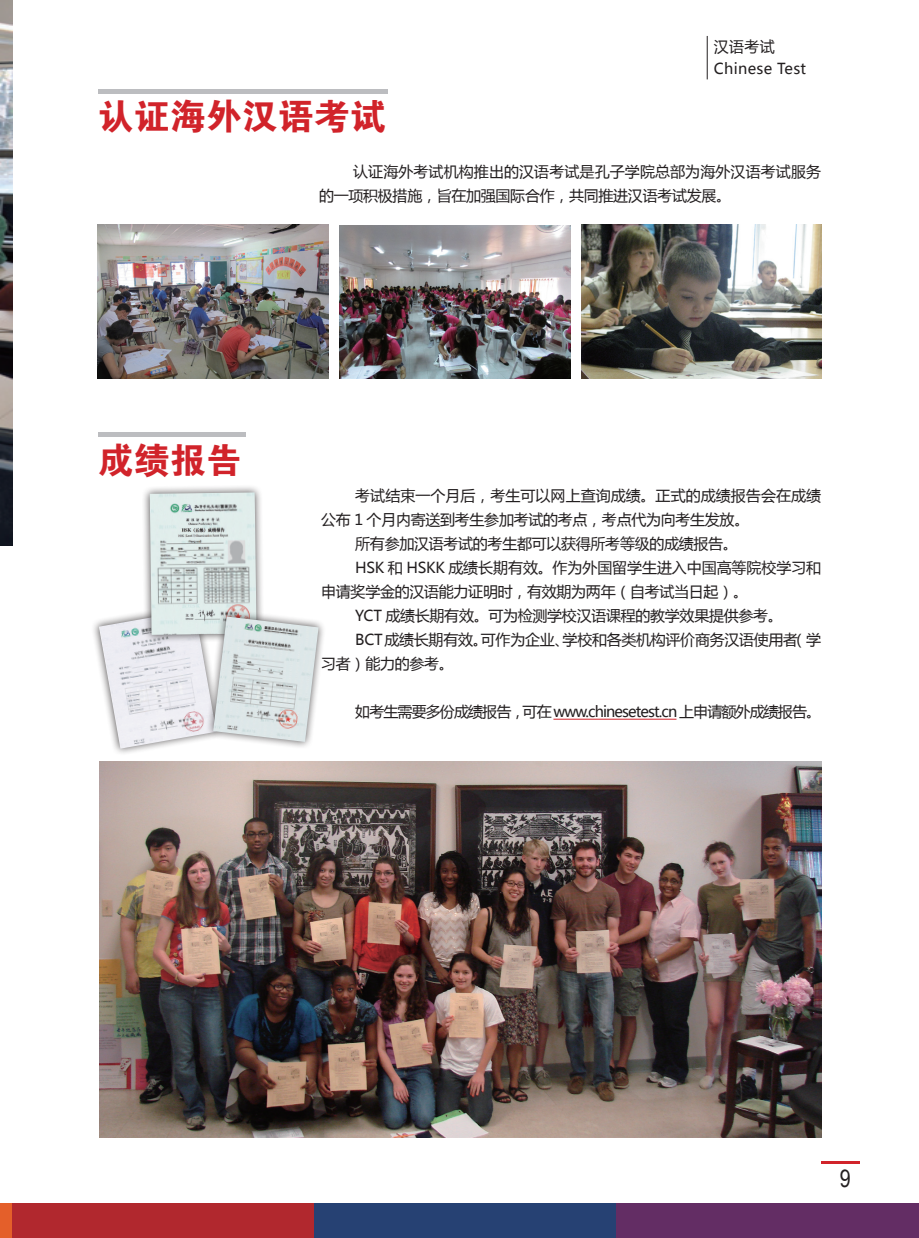
<style>
.page{position:relative;width:919px;height:1238px;background:#fff}
.page>*{position:absolute;margin:0;border:0;box-sizing:border-box;transform-origin:0 0}
.t1{font:36px "FZDHTJW GB1 0";color:#d1232a}
.t2{font:24px "Arial Narrow";color:#231f20}
.t3{font:15px "Microsoft Ya Hei";letter-spacing:-.02em;color:#231f20}
.t4{font:15px/24px "Microsoft Ya Hei";letter-spacing:.005em;color:#231f20}
.t5{font:15px "Microsoft Ya Hei";letter-spacing:-.06em;color:#231f20}
.t6{font:15px/22px "Microsoft Ya Hei";letter-spacing:.02em;color:#231f20}
</style>
<div class="page">
<hr style="left:821px;top:1161px;width:38px;height:2px;background:#d1232a">
<hr style="left:707px;top:36px;width:1px;height:43px;background:#231f20">
<div style="left:0;top:1202px;width:13px;height:35px;background:#e45f2a"></div>
<div style="left:13px;top:1202px;width:302px;height:35px;background:#b1282e"></div>
<div style="left:315px;top:1202px;width:302px;height:35px;background:#264173"></div>
<div style="left:617px;top:1202px;width:301px;height:35px;background:#632d64"></div>
<img style="left:0;top:0;width:13px;height:545px">
<img style="left:340px;top:225px;width:230px;height:154px">
<hr style="left:98px;top:432px;width:147px;height:4px;background:#bcbdc0">
<hr style="left:98px;top:89px;width:289px;height:4px;background:#bcbdc0">
<hr style="left:553px;top:719px;width:123px;height:1px;background:#d1232a">
<div style="left:91px;top:602px;width:133px;height:154px;background:#231f20;opacity:.75"></div>
<img style="left:99px;top:609px;width:106px;height:139px">
<div style="left:141px;top:484px;width:124px;height:159px;background:#231f20;opacity:.75"></div>
<img style="left:150px;top:492px;width:106px;height:143px">
<img style="left:100px;top:761px;width:721px;height:376px">
<img style="left:98px;top:225px;width:230px;height:154px">
<img style="left:581px;top:225px;width:240px;height:153px">
<div style="left:205px;top:608px;width:121px;height:141px;background:#231f20;opacity:.75"></div>
<img style="left:213px;top:616px;width:105px;height:126px">
<p class="t6" style="left:714px;top:35px;width:94px">汉语考试<br>Chinese Test</p>
<h1 class="t1" style="left:98px;top:97px;width:289px">认证海外汉语考试</h1>
<p class="t4" style="left:319px;top:159px;width:503px;text-indent:34px">认证海外考试机构推出的汉语考试是孔子学院总部为海外汉语考试服务的一项积极措施，旨在加强国际合作，共同推进汉语考试发展。</p>
<h1 class="t1" style="left:98px;top:440px;width:145px">成绩报告</h1>
<p class="t4" style="left:355px;top:483px;width:467px">考试结束一个月后，考生可以网上查询成绩。正式的成绩报告会在成绩</p>
<p class="t3" style="left:321px;top:509px;width:429px">公布 1 个月内寄送到考生参加考试的考点，考点代为向考生发放。</p>
<p class="t3" style="left:355px;top:533px;width:384px">所有参加汉语考试的考生都可以获得所考等级的成绩报告。</p>
<p class="t3" style="left:355px;top:557px;width:467px">HSK 和 HSKK 成绩长期有效。作为外国留学生进入中国高等院校学习和</p>
<p class="t3" style="left:321px;top:581px;width:428px">申请奖学金的汉语能力证明时，有效期为两年（自考试当日起）。</p>
<p class="t3" style="left:355px;top:605px;width:429px">YCT 成绩长期有效。可为检测学校汉语课程的教学效果提供参考。</p>
<p class="t3" style="left:355px;top:629px;width:467px">BCT成绩长期有效。可作为企业、学校和各类机构评价商务汉语使用者（学</p>
<p class="t3" style="left:321px;top:653px;width:134px">习者）能力的参考。</p>
<p class="t5" style="left:355px;top:701px;width:467px">如考生需要多份成绩报告，可在 www.chinesetest.cn 上申请额外成绩报告。</p>
<h2 class="t2" style="left:839px;top:1161px;width:12px">9</h2>
</div>
